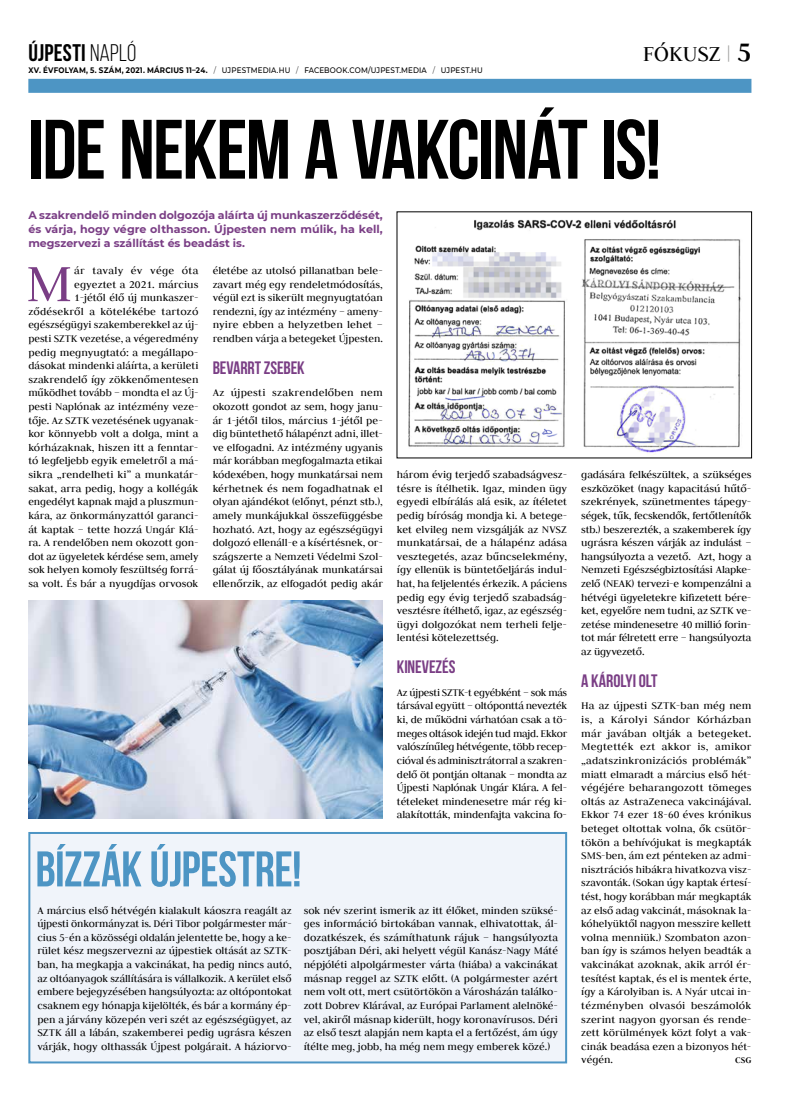
<style>
.page{position:relative;width:794px;height:1106px;background:#fff}
.page>*{position:absolute;margin:0;border:0;box-sizing:border-box;transform-origin:0 0}
.t1{font:700 84px "Bebas Neue";letter-spacing:-.02em;color:#000}
.t2{font:58px "Judson";color:#7a3e85}
.t3{font:700 50px "Bebas Neue";letter-spacing:-.005em;color:#4d95c4}
.t4{font:700 24px "Bebas Neue";letter-spacing:.01em;color:#000}
.t5{font:24px "Judson";letter-spacing:-.015em;color:#000}
.t6{font:700 18px "Bebas Neue";letter-spacing:-.005em;color:#7a3e85}
.t7{font:11.5px/13.6px "Judson";color:#000;text-align:justify}
.t8{font:700 11px/13.6px "Montserrat";color:#7a3e85;text-align:justify}
.t9{font:700 9.8px "Judson";color:#000}
.t10{font:500 8px "Montserrat";letter-spacing:.015em;color:#000;scale:.9 1}
.s1{font-weight:400}
.s2{font-weight:700}
.s3{font-weight:300}
.s4{color:#9d9d9c}
.s5{font-weight:700;font-size:30px}
</style>
<div class="page">
<div style="left:29px;top:833px;width:537px;height:229px;background:#f0f4fa"></div>
<div style="left:28px;top:832px;width:539px;height:231px;border:2px solid #4d95c4"></div>
<img style="left:408px;top:219px;width:333px;height:237px">
<img style="left:28px;top:600px;width:355px;height:218px">
<div style="left:28px;top:79px;width:723px;height:14px;background:#4d95c4"></div>
<h3 class="t4" style="left:28px;top:39px;width:109px">ÚJPESTI <span class="s1">NAPLÓ</span></h3>
<p class="t10" style="left:28px;top:65px;width:506px"><span class="s2">XV. ÉVFOLYAM, 5. SZÁM, 2021. MÁRCIUS 11–24.</span> <span class="s3">/</span> UJPESTMEDIA.HU <span class="s3">/</span> FACEBOOK.COM/UJPEST.MEDIA <span class="s3">/</span> UJPEST.HU</p>
<h3 class="t5" style="left:643px;top:39px;width:110px">FÓKUSZ <span class="s4">|</span> <span class="s5">5</span></h3>
<h1 class="t1" style="left:28px;top:103px;width:634px">IDE NEKEM A VAKCINÁT IS!</h1>
<p class="t8" style="left:28px;top:208px;width:356px">A szakrendelő minden dolgozója aláírta új munkaszerződését, és várja, hogy végre olthasson. Újpesten nem múlik, ha kell, megszervezi a szállítást és beadást is.</p>
<p class="t7" style="left:28px;top:263px;width:172px;text-align:right">ár tavaly év vége óta<br>egyeztet a 2021. március<br>1-jétől élő új munkaszer&shy;ződésekről a kötelékébe tartozó egészségügyi szakemberekkel az új&shy;pesti SZTK vezetése, a végeredmény pedig megnyugtató: a megállapo&shy;dásokat mindenki aláírta, a kerületi szakrendelő így zökkenőmentesen működhet tovább – mondta el az Új&shy;pesti Naplónak az intézmény veze&shy;tője. Az SZTK vezetésének ugyanak&shy;kor könnyebb volt a dolga, mint a kórházaknak, hiszen itt a fenntar&shy;tó legfeljebb egyik emeletről a má&shy;sikra „rendelheti ki” a munkatár&shy;sakat, arra pedig, hogy a kollégák engedélyt kapnak majd a pluszmun&shy;kára, az önkormányzattól garanci&shy;át kaptak – tette hozzá Ungár Klá&shy;ra. A rendelőben nem okozott gon&shy;dot az ügyeletek kérdése sem, amely sok helyen komoly feszültség forrá&shy;sa volt. És bár a nyugdíjas orvosok</p>
<p class="t7" style="left:213px;top:263px;width:172px">életébe az utolsó pillanatban bele&shy;zavart még egy rendeletmódosítás, végül ezt is sikerült megnyugtatóan rendezni, így az intézmény – amen - nyire ebben a helyzetben lehet – rendben várja a betegeket Újpesten.</p>
<h2 class="t2" style="left:26px;top:249px;width:48px">M</h2>
<h3 class="t6" style="left:213px;top:357px;width:93px">BEVARRT ZSEBEK</h3>
<p class="t7" style="left:213px;top:386px;width:172px">Az újpesti szakrendelőben nem okozott gondot az sem, hogy janu&shy;ár 1-jétől tilos, március 1-jétől pe&shy;dig büntethető hálapénzt adni, illet&shy;ve elfogadni. Az intézmény ugyanis már korábban megfogalmazta etikai kódexében, hogy munkatársai nem kérhetnek és nem fogadhatnak el olyan ajándékot (előnyt, pénzt stb.), amely munkájukkal összefüggésbe hozható. Azt, hogy az egészségügyi dolgozó ellenáll-e a kísértésnek, or&shy;szágszerte a Nemzeti Védelmi Szol&shy;gálat új főosztályának munkatársai ellenőrzik, az elfogadót pedig akár</p>
<h3 class="t3" style="left:35px;top:841px;width:268px">BÍZZÁK ÚJPESTRE!</h3>
<p class="t7" style="left:397px;top:467px;width:172px">három évig terjedő szabadságvesz&shy;tésre is ítélhetik. Igaz, minden ügy egyedi elbírálás alá esik, az ítéletet pedig bíróság mondja ki. A betege&shy;ket elvileg nem vizsgálják az NVSZ munkatársai, de a hálapénz adása vesztegetés, azaz bűncselekmény, így ellenük is büntetőeljárás indul&shy;hat, ha feljelentés érkezik. A páciens pedig egy évig terjedő szabadság&shy;vesztésre ítélhető, igaz, az egészség&shy;ügyi dolgozókat nem terheli felje&shy;lentési kötelezettség.</p>
<h3 class="t6" style="left:397px;top:657px;width:60px">KINEVEZÉS</h3>
<p class="t7" style="left:397px;top:685px;width:172px">Az újpesti SZTK-t egyébként – sok más társával együtt – oltóponttá nevezték ki, de működni várhatóan csak a tö&shy;meges oltások idején tud majd. Ekkor valószínűleg hétvégente, több recep&shy;cióval és adminisztrátorral a szakren&shy;delő öt pontján oltanak – mondta az Újpesti Naplónak Ungár Klára. A fel&shy;tételeket mindenesetre már rég ki&shy;alakították, mindenfajta vakcina fo-</p>
<p class="t7" style="left:37px;top:903px;width:256px">A március első hétvégén kialakult káoszra reagált az újpesti önkormányzat is. Déri Tibor polgármester már&shy;cius 5-én a közösségi oldalán jelentette be, hogy a ke&shy;rület kész megszervezni az újpestiek oltását az SZTK&shy;ban, ha megkapja a vakcinákat, ha pedig nincs autó, az oltóanyagok szállítására is vállalkozik. A kerület első embere bejegyzésében hangsúlyozta: az oltópontokat csaknem egy hónapja kijelölték, és bár a kormány ép&shy;pen a járvány közepén veri szét az egészségügyet, az SZTK áll a lábán, szakemberei pedig ugrásra készen várják, hogy olthassák Újpest polgárait. A háziorvo-</p>
<p class="t7" style="left:304px;top:903px;width:256px">sok név szerint ismerik az itt élőket, minden szüksé&shy;ges információ birtokában vannak, elhivatottak, ál&shy;dozatkészek, és számíthatunk rájuk – hangsúlyozta posztjában Déri, aki helyett végül Kanász-Nagy Máté népjóléti alpolgármester várta (hiába) a vakcinákat másnap reggel az SZTK előtt. (A polgármester azért nem volt ott, mert csütörtökön a Városházán találko&shy;zott Dobrev Klárával, az Európai Parlament alelnöké&shy;vel, akiről másnap kiderült, hogy koronavírusos. Déri az első teszt alapján nem kapta el a fertőzést, ám úgy ítélte meg, jobb, ha még nem megy emberek közé.)</p>
<p class="t7" style="left:581px;top:467px;width:172px">gadására felkészültek, a szükséges eszközöket (nagy kapacitású hűtő&shy;szekrények, szünetmentes tápegy&shy;ségek, tűk, fecskendők, fertőtlenítők stb.) beszerezték, a szakemberek így ugrásra készen várják az indulást – hangsúlyozta a vezető. Azt, hogy a Nemzeti Egészségbiztosítási Alapke&shy;zelő (NEAK) tervezi-e kompenzálni a hétvégi ügyeletekre kifizetett bére&shy;ket, egyelőre nem tudni, az SZTK ve&shy;zetése mindenesetre 40 millió forin&shy;tot már félretett erre – hangsúlyozta az ügyvezető.</p>
<h3 class="t6" style="left:581px;top:670px;width:78px">A KÁROLYI OLT</h3>
<p class="t7" style="left:581px;top:699px;width:172px">Ha az újpesti SZTK-ban még nem is, a Károlyi Sándor Kórházban már javában oltják a betegeket.<br>Megtették ezt akkor is, amikor „adatszinkronizációs problémák” miatt elmaradt a március első hét&shy;végéjére beharangozott tömeges oltás az AstraZeneca vakcinájával.<br>Ekkor 74 ezer 18-60 éves krónikus beteget oltottak volna, ők csütör&shy;tökön a behívójukat is megkapták SMS-ben, ám ezt pénteken az admi&shy;nisztrációs hibákra hivatkozva vis - szavonták. (Sokan úgy kaptak értesí&shy;tést, hogy korábban már megkapták az első adag vakcinát, másoknak la&shy;kóhelyüktől nagyon messzire kellett volna menniük.) Szombaton azon&shy;ban így is számos helyen beadták a vakcinákat azoknak, akik arról ér&shy;tesítést kaptak, és el is mentek érte, így a Károlyiban is. A Nyár utcai in&shy;tézményben olvasói beszámolók szerint nagyon gyorsan és rende&shy;zett körülmények közt folyt a vak&shy;cinák beadása ezen a bizonyos hét&shy;végén.</p>
<p class="t9" style="left:735px;top:1054px;width:18px">CSG</p>
</div>
